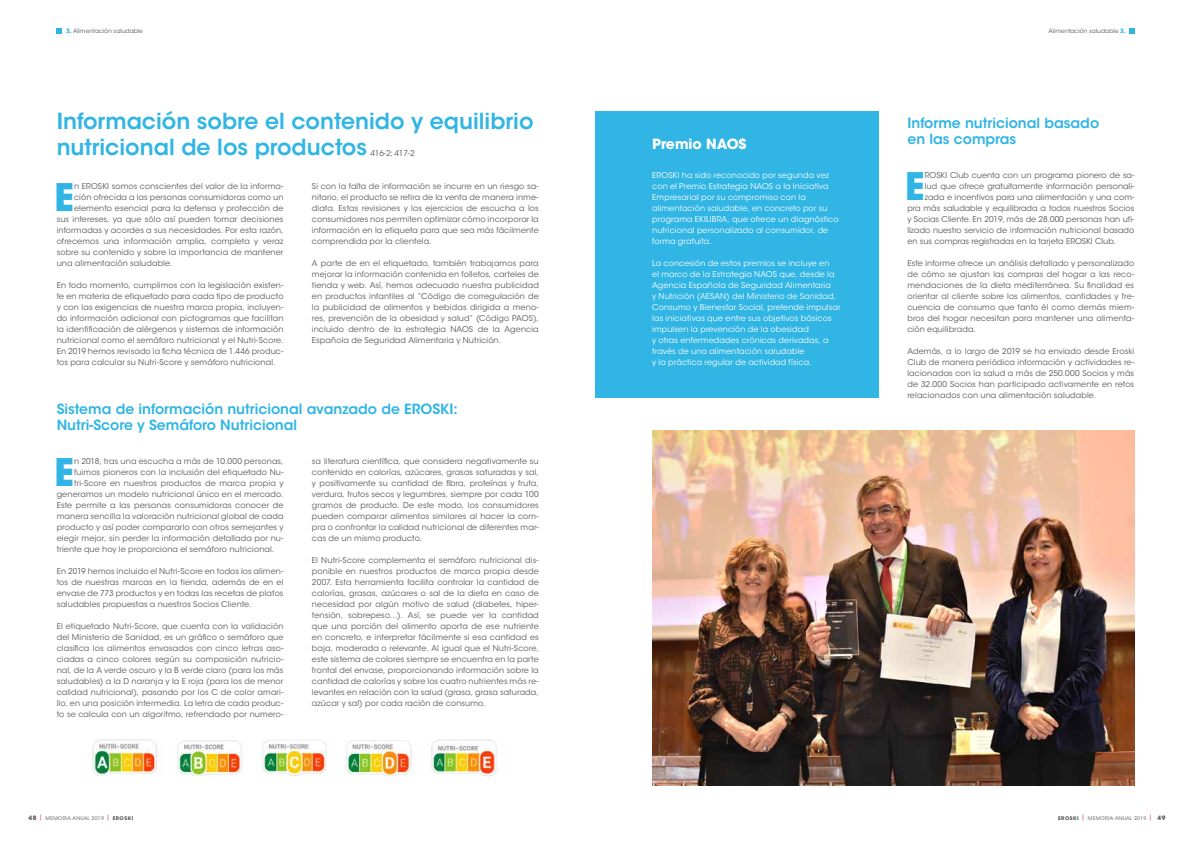
<style>
.page{position:relative;width:1191px;height:842px;background:#fff}
.page>*{position:absolute;margin:0;border:0;box-sizing:border-box;transform-origin:0 0}
.t1{font:700 37.7px "ITC Avant Garde Std";color:#30b5e4}
.t2{font:600 22px/26px "ITC Avant Garde Std";color:#30b5e4}
.t3{font:600 14px/16px "ITC Avant Garde Std";color:#30b5e4}
.t4{font:700 14px "ITC Avant Garde Std";color:#fff}
.t5{font:8px/11px "ITC Avant Garde Std";letter-spacing:.015em;color:#58595b;text-align:justify}
.t6{font:8px/11px "ITC Avant Garde Std";letter-spacing:.015em;color:#fff}
.t7{font:6px "ITC Avant Garde Std";color:#58595b}
.t8{font:5px "ITC Avant Garde Std";letter-spacing:.05em;color:#58595b}
.s1{font-weight:700;color:#30b5e4}
.s2{font-weight:700;font-size:6px}
.s3{font-weight:700}
</style>
<div class="page">
<img style="left:92px;top:739px;width:65px;height:37px">
<img style="left:175px;top:741px;width:69px;height:35px">
<img style="left:260px;top:740px;width:68px;height:36px">
<img style="left:346px;top:741px;width:68px;height:35px">
<img style="left:431px;top:740px;width:67px;height:37px">
<svg style="left:57px;top:28px;width:5px;height:5px"></svg>
<svg style="left:1129px;top:28px;width:5px;height:5px"></svg>
<div style="left:595px;top:112px;width:284px;height:286px;background:#30b5e4"></div>
<img style="left:652px;top:431px;width:482px;height:354px">
<p class="t7" style="left:66px;top:27px;width:78px"><span class="s1">3.</span> Alimentación saludable</p>
<p class="t7" style="left:1048px;top:27px;width:79px">Alimentación saludable <span class="s1">3.</span></p>
<p class="t2" style="left:57px;top:108px;width:478px">Información sobre el contenido y equilibrio nutricional de los productos</p>
<p class="t1" style="left:54px;top:172px;width:21px">E</p>
<p class="t5" style="left:74px;top:180px;width:211px">n EROSKI somos conscientes del valor de la informa-</p>
<p class="t5" style="left:370px;top:147px;width:46px">416-2; 417-2</p>
<p class="t5" style="left:312px;top:180px;width:228px">Si con la falta de información se incurre en un riesgo sa&shy;nitario, el producto se retira de la venta de manera inme&shy;diata. Estas revisiones y los ejercicios de escucha a los consumidores nos permiten optimizar cómo incorporar la información en la etiqueta para que sea más fácilmente comprendida por la clientela.</p>
<p class="t5" style="left:312px;top:257px;width:228px">A parte de en el etiquetado, también trabajamos para mejorar la información contenida en folletos, carteles de tienda y web. Así, hemos adecuado nuestra publicidad en productos infantiles al “Código de corregulación de la publicidad de alimentos y bebidas dirigida a meno&shy;res, prevención de la obesidad y salud” (Código PAOS), incluido dentro de la estrategia NAOS de la Agencia Española de Seguridad Alimentaria y Nutrición.</p>
<p class="t5" style="left:74px;top:191px;width:211px">ción ofrecida a las personas consumidoras como un</p>
<p class="t5" style="left:74px;top:202px;width:211px">elemento esencial para la defensa y protección de</p>
<p class="t5" style="left:57px;top:213px;width:228px">sus intereses, ya que sólo así pueden tomar decisiones</p>
<p class="t5" style="left:57px;top:224px;width:228px">informadas y acordes a sus necesidades. Por esta razón,</p>
<p class="t5" style="left:57px;top:235px;width:228px">ofrecemos una información amplia, completa y veraz</p>
<p class="t5" style="left:57px;top:246px;width:228px">sobre su contenido y sobre la importancia de mantener</p>
<p class="t5" style="left:57px;top:257px;width:117px">una alimentación saludable.</p>
<p class="t5" style="left:57px;top:279px;width:228px">En todo momento, cumplimos con la legislación existen&shy;te en materia de etiquetado para cada tipo de producto y con las exigencias de nuestra marca propia, incluyen&shy;do información adicional con pictogramas que facilitan la identificación de alérgenos y sistemas de información nutricional como el semáforo nutricional y el Nutri-Score.<br>En 2019 hemos revisado la ficha técnica de 1.446 produc&shy;tos para calcular su Nutri-Score y semáforo nutricional.</p>
<p class="t3" style="left:57px;top:401px;width:403px">Sistema de información nutricional avanzado de EROSKI:<br>Nutri-Score y Semáforo Nutricional</p>
<p class="t5" style="left:312px;top:455px;width:228px">sa literatura científica, que considera negativamente su contenido en calorías, azúcares, grasas saturadas y sal, y positivamente su cantidad de fibra, proteínas y fruta, verdura, frutos secos y legumbres, siempre por cada 100 gramos de producto. De este modo, los consumidores pueden comparar alimentos similares al hacer la com&shy;pra o confrontar la calidad nutricional de diferentes mar&shy;cas de un mismo producto.</p>
<p class="t5" style="left:312px;top:554px;width:228px">El Nutri-Score complementa el semáforo nutricional dis&shy;ponible en nuestros productos de marca propia desde 2007. Esta herramienta facilita controlar la cantidad de calorías, grasas, azúcares o sal de la dieta en caso de necesidad por algún motivo de salud (diabetes, hiper&shy;tensión, sobrepeso…). Así, se puede ver la cantidad que una porción del alimento aporta de ese nutriente en concreto, e interpretar fácilmente si esa cantidad es baja, moderada o relevante. Al igual que el Nutri-Score, este sistema de colores siempre se encuentra en la parte frontal del envase, proporcionando información sobre la cantidad de calorías y sobre los cuatro nutrientes más re&shy;levantes en relación con la salud (grasa, grasa saturada, azúcar y sal) por cada ración de consumo.</p>
<p class="t1" style="left:54px;top:447px;width:21px">E</p>
<p class="t5" style="left:74px;top:455px;width:211px">n 2018, tras una escucha a más de 10.000 personas,</p>
<p class="t5" style="left:74px;top:466px;width:211px">fuimos pioneros con la inclusión del etiquetado Nu-</p>
<p class="t5" style="left:74px;top:477px;width:211px">tri-Score en nuestros productos de marca propia y</p>
<p class="t5" style="left:57px;top:488px;width:228px">generamos un modelo nutricional único en el mercado.</p>
<p class="t5" style="left:57px;top:499px;width:228px">Este permite a las personas consumidoras conocer de</p>
<p class="t5" style="left:57px;top:510px;width:228px">manera sencilla la valoración nutricional global de cada</p>
<p class="t5" style="left:57px;top:521px;width:228px">producto y así poder compararlo con otros semejantes y</p>
<p class="t5" style="left:57px;top:532px;width:228px">elegir mejor, sin perder la información detallada por nu-</p>
<p class="t5" style="left:57px;top:543px;width:219px">triente que hoy le proporciona el semáforo nutricional.</p>
<p class="t5" style="left:57px;top:565px;width:228px">En 2019 hemos incluido el Nutri-Score en todos los alimen&shy;tos de nuestras marcas en la tienda, además de en el envase de 773 productos y en todas las recetas de platos saludables propuestas a nuestros Socios Cliente.</p>
<p class="t5" style="left:57px;top:620px;width:228px">El etiquetado Nutri-Score, que cuenta con la validación del Ministerio de Sanidad, es un gráfico o semáforo que clasifica los alimentos envasados con cinco letras aso&shy;ciadas a cinco colores según su composición nutricio&shy;nal, de la A verde oscuro y la B verde claro (para los más saludables) a la D naranja y la E roja (para los de menor calidad nutricional), pasando por los C de color amari&shy;llo, en una posición intermedia. La letra de cada produc&shy;to se calcula con un algoritmo, refrendado por numero-</p>
<p class="t4" style="left:652px;top:135px;width:96px">Premio NAOS</p>
<p class="t6" style="left:652px;top:169px;width:188px">EROSKI ha sido reconocido por segunda vez con el Premio Estrategia NAOS a la Iniciativa Empresarial por su compromiso con la alimentación saludable, en concreto por su programa EKILIBRA, que ofrece un diagnóstico nutricional personalizado al consumidor, de forma gratuita.</p>
<p class="t6" style="left:652px;top:257px;width:190px">La concesión de estos premios se incluye en<br>el marco de la Estrategia NAOS que, desde la Agencia Española de Seguridad Alimentaria<br>y Nutrición (AESAN) del Ministerio de Sanidad, Consumo y Bienestar Social, pretende impulsar las iniciativas que entre sus objetivos básicos impulsen la prevención de la obesidad<br>y otras enfermedades crónicas derivadas, a través de una alimentación saludable<br>y la práctica regular de actividad física.</p>
<p class="t3" style="left:907px;top:115px;width:193px">Informe nutricional basado en las compras</p>
<p class="t1" style="left:905px;top:161px;width:21px">E</p>
<p class="t5" style="left:924px;top:169px;width:211px">ROSKI Club cuenta con un programa pionero de sa-</p>
<p class="t5" style="left:924px;top:180px;width:211px">lud que ofrece gratuitamente información personali-</p>
<p class="t5" style="left:924px;top:191px;width:211px">zada e incentivos para una alimentación y una com-</p>
<p class="t5" style="left:907px;top:202px;width:228px">pra más saludable y equilibrada a todos nuestros Socios</p>
<p class="t5" style="left:907px;top:213px;width:228px">y Socias Cliente. En 2019, más de 28.000 personas han uti-</p>
<p class="t5" style="left:907px;top:224px;width:228px">lizado nuestro servicio de información nutricional basado</p>
<p class="t5" style="left:907px;top:235px;width:210px">en sus compras registradas en la tarjeta EROSKI Club.</p>
<p class="t5" style="left:907px;top:257px;width:228px">Este informe ofrece un análisis detallado y personalizado de cómo se ajustan las compras del hogar a las reco&shy;mendaciones de la dieta mediterránea. Su finalidad es orientar al cliente sobre los alimentos, cantidades y fre&shy;cuencia de consumo que tanto él como demás miem&shy;bros del hogar necesitan para mantener una alimenta&shy;ción equilibrada.</p>
<p class="t5" style="left:907px;top:345px;width:228px">Además, a lo largo de 2019 se ha enviado desde Eroski Club de manera periódica información y actividades re&shy;lacionadas con la salud a más de 250.000 Socios y más de 32.000 Socios han participado activamente en retos relacionados con una alimentación saludable.</p>
<p class="t8" style="left:28px;top:815px;width:107px"><span class="s2">48</span> <sup>|</sup> MEMORIA ANUAL 2019 <sup>|</sup> <span class="s3">EROSKI</span></p>
<p class="t8" style="left:1058px;top:815px;width:109px"><span class="s3">EROSKI</span> <sup>|</sup> MEMORIA ANUAL 2019 <sup>|</sup> <span class="s2">49</span></p>
</div>
